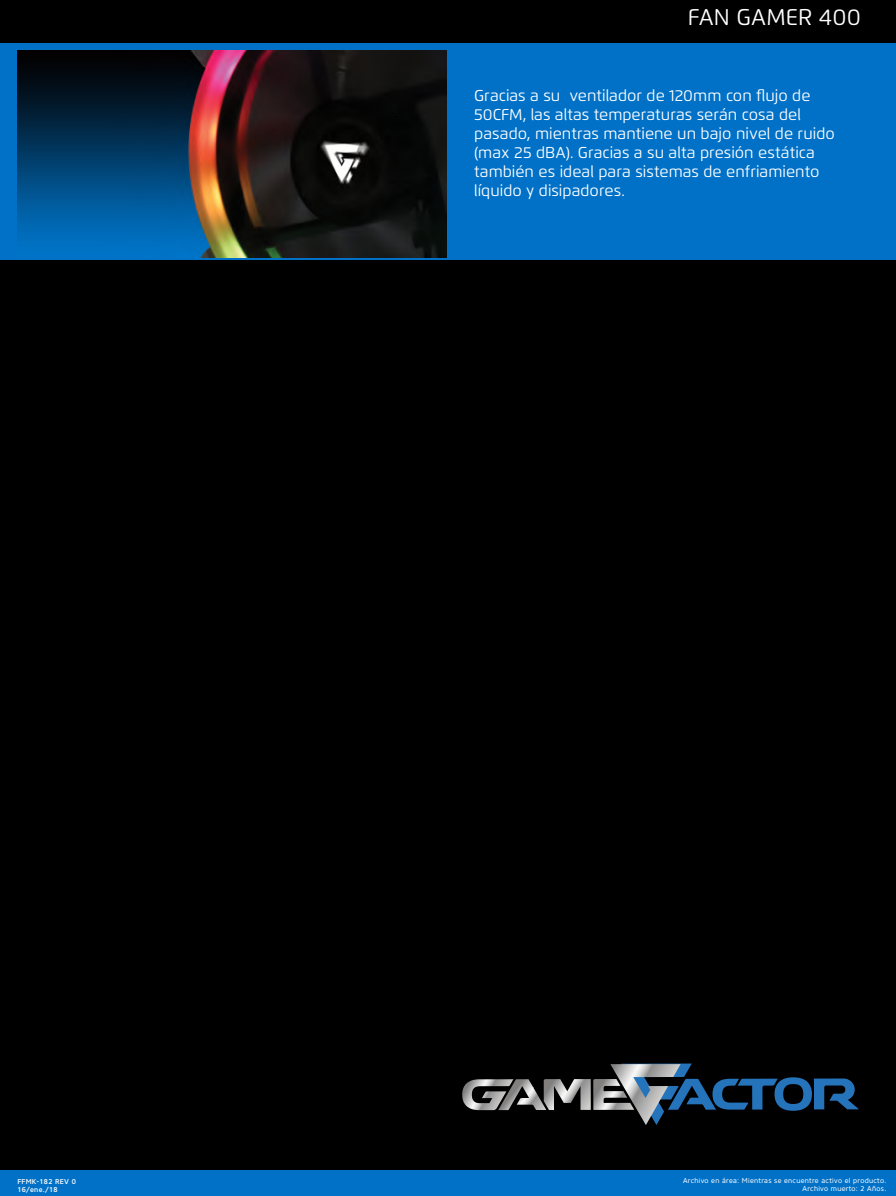
<style>
.page{position:relative;width:896px;height:1196px;background:#fff}
.page>*{position:absolute;margin:0;border:0;box-sizing:border-box;transform-origin:0 0}
.t1{font:22.75px "Flexo";color:#fff}
.t2{font:15.75px/18.9px "Flexo";color:#fff}
.t3{font:7px/7.9px "Core Sans N45";letter-spacing:.04em;color:#fff;text-align:right}
.t4{font:500 7px/7.9px "Core Sans N55";letter-spacing:.04em;color:#fff}
</style>
<div class="page">
<div style="left:0;top:0;width:896px;height:1195px;background:#000"></div>
<div style="left:0;top:44px;width:896px;height:216px;background:#0071c7"></div>
<div style="left:0;top:1170px;width:896px;height:25px;background:#0071c7"></div>
<img style="left:18px;top:51px;width:428px;height:207px">
<svg style="left:462px;top:1063px;width:397px;height:61px"></svg>
<p class="t4" style="left:18px;top:1177px;width:60px">FFMK-182 REV 0<br>16/ene./18</p>
<h1 class="t1" style="left:688px;top:3px;width:175px">FAN GAMER 400</h1>
<p class="t2" style="left:474px;top:86px;width:362px">Gracias a su ventilador de 120mm con flujo de 50CFM, las altas temperaturas serán cosa del pasado, mientras mantiene un bajo nivel de ruido (max 25 dBA). Gracias a su alta presión estática también es ideal para sistemas de enfriamiento líquido y disipadores.</p>
<p class="t3" style="left:683px;top:1176px;width:205px">Archivo en área: Mientras se encuentre activo el producto.<br>Archivo muerto: 2 Años.</p>
</div>
